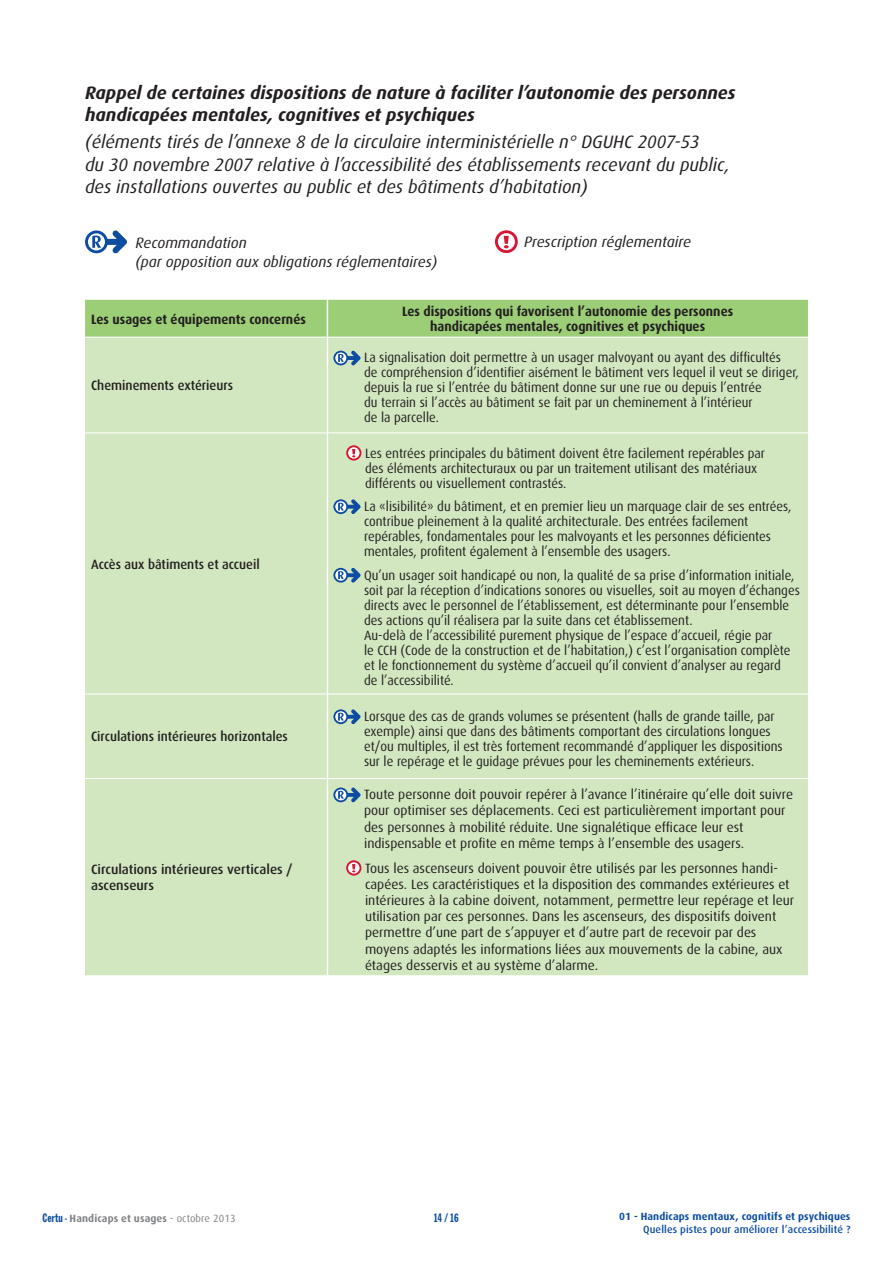
<style>
.page{position:relative;width:893px;height:1263px;background:#fff}
.page>*{position:absolute;margin:0;border:0;box-sizing:border-box;transform-origin:0 0}
.t1{font:italic 18px/22.5px "Dax OT";color:#231f20}
.t2{font:italic 700 18px/22.5px "Dax OT";color:#231f20}
.t3{font:italic 15px/19.5px "Dax OT";color:#231f20}
.t4{font:13.5px/15px "Dax OT";color:#231f20;scale:.95 1}
.t5{font:13.5px/16.2px "Dax OT";color:#231f20}
.t6{font:700 13.5px/15px "Dax OT";color:#231f20;text-align:center;scale:.95 1}
.t7{font:500 13.5px "Dax OT";color:#231f20;scale:.95 1}
.t8{font:500 13.5px/16.2px "Dax OT";color:#231f20}
.t9{font:12px "Franklin Gothic Extra Cond";color:#0d4da1}
.t10{font:500 10.5px "Dax OT";letter-spacing:.01em;color:#0d4da1}
.t11{font:700 10.5px "Dax OT";letter-spacing:.01em;color:#0d4da1}
.t12{font:700 10.5px "Dax OT";letter-spacing:.01em;color:#808285}
.s1{font-family:"Franklin Gothic Extra Cond";font-weight:400;font-size:12px;color:#0d4da1}
.s2{font-family:"Franklin Gothic Extra Cond";font-weight:400;color:#0d4da1}
.s3{font-weight:400}
</style>
<div class="page">
<div style="left:85px;top:300px;width:723px;height:37px;background:#9cce77"></div>
<div style="left:85px;top:338px;width:723px;height:637px;background:#d2e7c0"></div>
<hr style="left:85px;top:432px;width:242px;height:1px;background:#fff">
<hr style="left:328px;top:432px;width:480px;height:1px;background:#fff">
<hr style="left:85px;top:693px;width:242px;height:1px;background:#fff">
<hr style="left:328px;top:693px;width:480px;height:1px;background:#fff">
<hr style="left:85px;top:778px;width:242px;height:1px;background:#fff">
<hr style="left:328px;top:778px;width:480px;height:1px;background:#fff">
<hr style="left:327px;top:300px;width:1px;height:37px;background:#fff">
<hr style="left:327px;top:337px;width:1px;height:96px;background:#fff">
<hr style="left:327px;top:433px;width:1px;height:261px;background:#fff">
<hr style="left:327px;top:694px;width:1px;height:84px;background:#fff">
<hr style="left:327px;top:778px;width:1px;height:197px;background:#fff">
<svg style="left:333px;top:351px;width:15px;height:14px"></svg>
<div style="left:335px;top:352px;width:11px;height:11px;background:#fff;border-radius:50%"></div>
<svg style="left:338px;top:350px;width:23px;height:16px"></svg>
<svg style="left:346px;top:445px;width:15px;height:16px"></svg>
<svg style="left:348px;top:447px;width:12px;height:12px"></svg>
<svg style="left:352px;top:449px;width:3px;height:8px"></svg>
<svg style="left:333px;top:499px;width:15px;height:15px"></svg>
<svg style="left:335px;top:501px;width:11px;height:11px"></svg>
<svg style="left:338px;top:499px;width:23px;height:15px"></svg>
<svg style="left:333px;top:568px;width:15px;height:15px"></svg>
<svg style="left:335px;top:570px;width:11px;height:11px"></svg>
<svg style="left:338px;top:568px;width:23px;height:15px"></svg>
<svg style="left:333px;top:709px;width:15px;height:15px"></svg>
<svg style="left:335px;top:711px;width:11px;height:11px"></svg>
<svg style="left:338px;top:709px;width:23px;height:15px"></svg>
<svg style="left:333px;top:787px;width:15px;height:15px"></svg>
<svg style="left:335px;top:789px;width:11px;height:11px"></svg>
<svg style="left:338px;top:787px;width:23px;height:15px"></svg>
<svg style="left:346px;top:860px;width:15px;height:15px"></svg>
<svg style="left:348px;top:862px;width:12px;height:12px"></svg>
<svg style="left:352px;top:864px;width:3px;height:8px"></svg>
<svg style="left:85px;top:230px;width:23px;height:23px"></svg>
<div style="left:88px;top:233px;width:17px;height:17px;background:#fff;border-radius:50%"></div>
<svg style="left:92px;top:230px;width:35px;height:24px"></svg>
<svg style="left:495px;top:230px;width:23px;height:23px"></svg>
<div style="left:498px;top:233px;width:17px;height:17px;background:#fff;border-radius:50%"></div>
<svg style="left:504px;top:236px;width:5px;height:12px"></svg>
<p class="t2" style="left:85px;top:81px;width:652px">Rappel de certaines dispositions de nature à faciliter l’autonomie des personnes handicapées mentales, cognitives et psychiques</p>
<p class="t1" style="left:85px;top:131px;width:646px">(éléments tirés de l’annexe 8 de la circulaire interministérielle n° DGUHC 2007-53<br>du 30 novembre 2007 relative à l’accessibilité des établissements recevant du public, des installations ouvertes au public et des bâtiments d’habitation)</p>
<p class="t3" style="left:135px;top:233px;width:303px">Recommandation<br>(par opposition aux obligations réglementaires)</p>
<p class="t3" style="left:524px;top:232px;width:168px">Prescription réglementaire</p>
<p class="t6" style="left:91px;top:312px;width:228px">Les usages et équipements concernés</p>
<p class="t6" style="left:402px;top:304px;width:350px">Les dispositions qui favorisent l’autonomie des personnes handicapées mentales, cognitives et psychiques</p>
<p class="t7" style="left:91px;top:378px;width:151px">Cheminements extérieurs</p>
<p class="t7" style="left:91px;top:556px;width:179px">Accès aux bâtiments et accueil</p>
<p class="t7" style="left:91px;top:729px;width:209px">Circulations intérieures horizontales</p>
<p class="t8" style="left:91px;top:861px;width:203px">Circulations intérieures verticales / ascenseurs</p>
<p class="t4" style="left:364px;top:350px;width:459px">La signalisation doit permettre à un usager malvoyant ou ayant des difficultés<br>de compréhension d’identifier aisément le bâtiment vers lequel il veut se diriger, depuis la rue si l’entrée du bâtiment donne sur une rue ou depuis l’entrée<br>du terrain si l’accès au bâtiment se fait par un cheminement à l’intérieur<br>de la parcelle.</p>
<p class="t4" style="left:365px;top:445px;width:423px">Les entrées principales du bâtiment doivent être facilement repérables par des éléments architecturaux ou par un traitement utilisant des matériaux différents ou visuellement contrastés.</p>
<p class="t4" style="left:364px;top:499px;width:452px">La «lisibilité» du bâtiment, et en premier lieu un marquage clair de ses entrées, contribue pleinement à la qualité architecturale. Des entrées facilement repérables, fondamentales pour les malvoyants et les personnes déficientes mentales, profitent également à l’ensemble des usagers.</p>
<p class="t4" style="left:364px;top:567px;width:460px">Qu’un usager soit handicapé ou non, la qualité de sa prise d’information initiale, soit par la réception d’indications sonores ou visuelles, soit au moyen d’échanges directs avec le personnel de l’établissement, est déterminante pour l’ensemble des actions qu’il réalisera par la suite dans cet établissement.<br>Au-delà de l’accessibilité purement physique de l’espace d’accueil, régie par<br>le CCH (Code de la construction et de l’habitation,) c’est l’organisation complète et le fonctionnement du système d’accueil qu’il convient d’analyser au regard<br>de l’accessibilité.</p>
<p class="t4" style="left:364px;top:709px;width:442px">Lorsque des cas de grands volumes se présentent (halls de grande taille, par exemple) ainsi que dans des bâtiments comportant des circulations longues et/ou multiples, il est très fortement recommandé d’appliquer les dispositions sur le repérage et le guidage prévues pour les cheminements extérieurs.</p>
<p class="t5" style="left:364px;top:787px;width:430px">Toute personne doit pouvoir repérer à l’avance l’itinéraire qu’elle doit suivre pour optimiser ses déplacements. Ceci est particulièrement important pour des personnes à mobilité réduite. Une signalétique efficace leur est indispensable et profite en même temps à l’ensemble des usagers.</p>
<p class="t5" style="left:365px;top:860px;width:431px">Tous les ascenseurs doivent pouvoir être utilisés par les personnes handi&shy;capées. Les caractéristiques et la disposition des commandes extérieures et intérieures à la cabine doivent, notamment, permettre leur repérage et leur utilisation par ces personnes. Dans les ascenseurs, des dispositifs doivent permettre d’une part de s’appuyer et d’autre part de recevoir par des moyens adaptés les informations liées aux mouvements de la cabine, aux étages desservis et au système d’alarme.</p>
<p class="t12" style="left:43px;top:1212px;width:195px"><span class="s1">Certu</span> <span class="s2">-</span> Handicaps et usages <span class="s3">- octobre 2013</span></p>
<p class="t11" style="left:619px;top:1210px;width:233px">01 - Handicaps mentaux, cognitifs et psychiques</p>
<p class="t10" style="left:643px;top:1223px;width:209px">Quelles pistes pour améliorer l’accessibilité ?</p>
<p class="t9" style="left:434px;top:1211px;width:26px">14 / 16</p>
</div>
